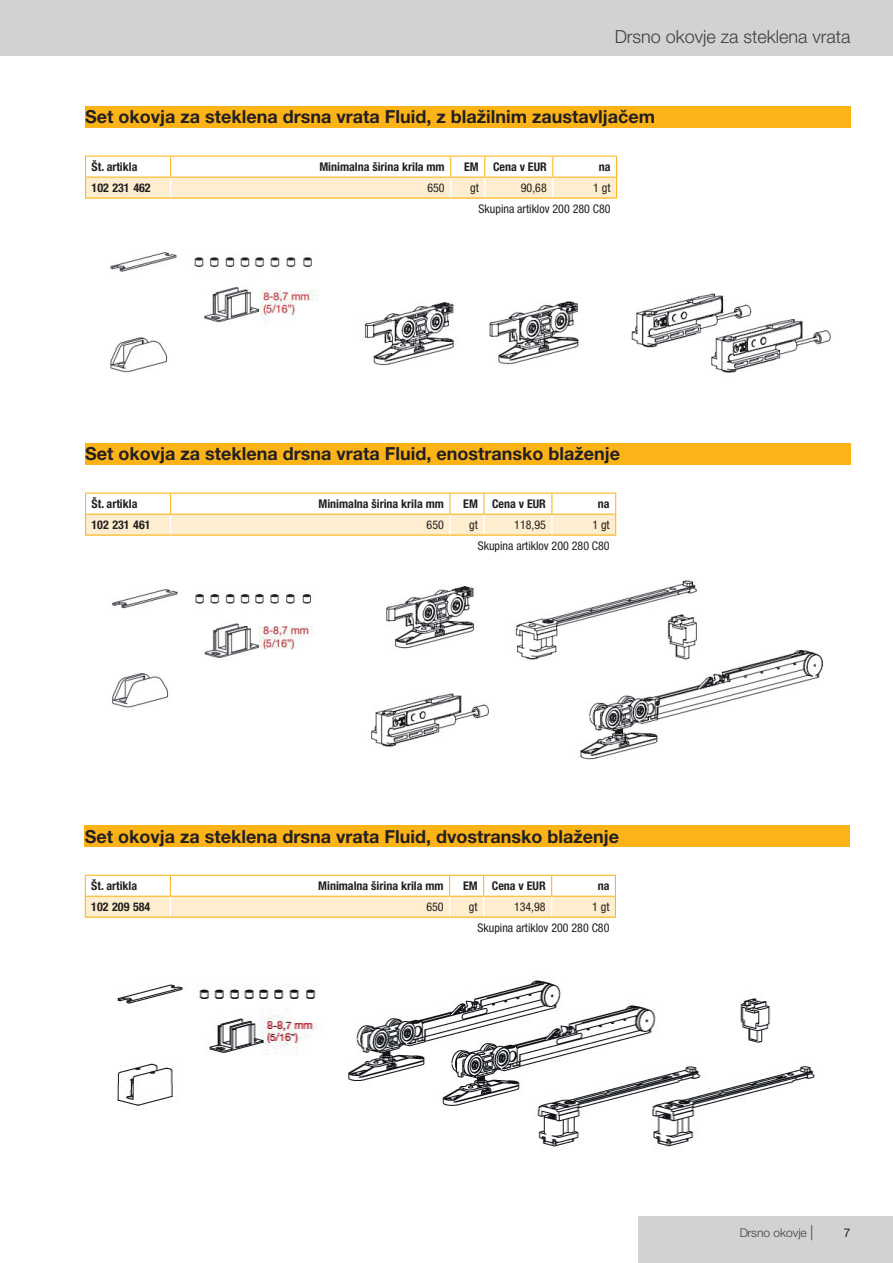
<style>
.page{position:relative;width:893px;height:1263px;background:#fff}
.page>*{position:absolute;margin:0;border:0;box-sizing:border-box;transform-origin:0 0}
.t1{font:700 18px "Helvetica Neue LT Pro";color:#231f20}
.t2{font:300 18px "Helvetica Neue LT Pro";color:#4b4c4d}
.t3{font:700 condensed 12px "Helvetica Neue LT Pro";color:#231f20}
.t4{font:condensed 12px/21px "Helvetica Neue LT Pro";color:#231f20;text-align:right}
.t5{font:300 12px "Helvetica Neue LT Pro";color:#4b4c4d}
.t6{font:12px "Helvetica Neue LT Pro";color:#231f20}
.s1{font-size:15px}
</style>
<div class="page">
<div style="left:638px;top:1216px;width:255px;height:47px;background:#d1d2d4"></div>
<div style="left:0;top:0;width:893px;height:55px;background:#d1d2d4"></div>
<svg style="left:85px;top:156px;width:532px;height:42px"></svg>
<hr style="left:485px;top:156px;width:68px;height:1px;background:#fbb316">
<hr style="left:553px;top:156px;width:64px;height:1px;background:#fbb316">
<hr style="left:485px;top:177px;width:68px;height:1px;background:#fbb316">
<hr style="left:553px;top:177px;width:64px;height:1px;background:#fbb316">
<hr style="left:85px;top:198px;width:86px;height:1px;background:#fbb316">
<hr style="left:171px;top:198px;width:280px;height:1px;background:#fbb316">
<hr style="left:451px;top:198px;width:34px;height:1px;background:#fbb316">
<hr style="left:485px;top:198px;width:68px;height:1px;background:#fbb316">
<hr style="left:553px;top:198px;width:64px;height:1px;background:#fbb316">
<div style="left:85px;top:106px;width:765px;height:22px;background:#fbb318"></div>
<img style="left:109px;top:252px;width:722px;height:121px">
<svg style="left:85px;top:493px;width:531px;height:41px"></svg>
<hr style="left:484px;top:493px;width:68px;height:1px;background:#fbb316">
<hr style="left:552px;top:493px;width:64px;height:1px;background:#fbb316">
<hr style="left:484px;top:514px;width:68px;height:1px;background:#fbb316">
<hr style="left:552px;top:514px;width:64px;height:1px;background:#fbb316">
<hr style="left:85px;top:534px;width:86px;height:2px;background:#fbb316">
<hr style="left:171px;top:534px;width:279px;height:2px;background:#fbb316">
<hr style="left:450px;top:534px;width:34px;height:2px;background:#fbb316">
<hr style="left:484px;top:534px;width:68px;height:2px;background:#fbb316">
<hr style="left:552px;top:534px;width:64px;height:2px;background:#fbb316">
<div style="left:85px;top:443px;width:765px;height:22px;background:#fbb318"></div>
<img style="left:112px;top:580px;width:711px;height:180px">
<svg style="left:85px;top:875px;width:531px;height:42px"></svg>
<hr style="left:484px;top:875px;width:68px;height:1px;background:#fbb316">
<hr style="left:552px;top:875px;width:64px;height:1px;background:#fbb316">
<hr style="left:484px;top:896px;width:68px;height:1px;background:#fbb316">
<hr style="left:552px;top:896px;width:64px;height:1px;background:#fbb316">
<hr style="left:85px;top:917px;width:85px;height:1px;background:#fbb316">
<hr style="left:170px;top:917px;width:280px;height:1px;background:#fbb316">
<hr style="left:450px;top:917px;width:34px;height:1px;background:#fbb316">
<hr style="left:484px;top:917px;width:68px;height:1px;background:#fbb316">
<hr style="left:552px;top:917px;width:64px;height:1px;background:#fbb316">
<div style="left:85px;top:825px;width:765px;height:22px;background:#fbb318"></div>
<img style="left:116px;top:979px;width:699px;height:168px">
<p class="t2" style="left:614px;top:25px;width:238px">Drsno okovje za steklena vrata</p>
<p class="t1" style="left:85px;top:106px;width:571px">Set okovja za steklena drsna vrata Fluid, z blažilnim zaustavljačem</p>
<p class="t3" style="left:92px;top:159px;width:47px">Št. artikla</p>
<p class="t3" style="left:319px;top:159px;width:127px">Minimalna širina krila mm</p>
<p class="t3" style="left:464px;top:159px;width:84px">EM Cena v EUR</p>
<p class="t3" style="left:599px;top:159px;width:13px">na</p>
<p class="t3" style="left:92px;top:180px;width:61px">102 231 462</p>
<p class="t4" style="left:427px;top:177px;width:19px">650</p>
<p class="t4" style="left:470px;top:177px;width:10px">gt</p>
<p class="t4" style="left:521px;top:177px;width:27px">90,68</p>
<p class="t4" style="left:479px;top:177px;width:134px">1 gt<br>Skupina artiklov 200 280 C80</p>
<p class="t1" style="left:85px;top:443px;width:537px">Set okovja za steklena drsna vrata Fluid, enostransko blaženje</p>
<p class="t3" style="left:92px;top:496px;width:47px">Št. artikla</p>
<p class="t3" style="left:318px;top:496px;width:127px">Minimalna širina krila mm</p>
<p class="t3" style="left:463px;top:496px;width:84px">EM Cena v EUR</p>
<p class="t3" style="left:598px;top:496px;width:13px">na</p>
<p class="t3" style="left:92px;top:517px;width:61px">102 231 461</p>
<p class="t4" style="left:427px;top:514px;width:19px">650</p>
<p class="t4" style="left:469px;top:514px;width:10px">gt</p>
<p class="t4" style="left:514px;top:514px;width:33px">118,95</p>
<p class="t4" style="left:478px;top:514px;width:134px">1 gt<br>Skupina artiklov 200 280 C80</p>
<p class="t1" style="left:85px;top:825px;width:536px">Set okovja za steklena drsna vrata Fluid, dvostransko blaženje</p>
<p class="t3" style="left:91px;top:878px;width:47px">Št. artikla</p>
<p class="t3" style="left:318px;top:878px;width:127px">Minimalna širina krila mm</p>
<p class="t3" style="left:463px;top:878px;width:84px">EM Cena v EUR</p>
<p class="t3" style="left:598px;top:878px;width:13px">na</p>
<p class="t3" style="left:91px;top:899px;width:61px">102 209 584</p>
<p class="t4" style="left:426px;top:896px;width:19px">650</p>
<p class="t4" style="left:469px;top:896px;width:10px">gt</p>
<p class="t4" style="left:514px;top:896px;width:33px">134,98</p>
<p class="t4" style="left:477px;top:896px;width:134px">1 gt<br>Skupina artiklov 200 280 C80</p>
<p class="t5" style="left:739px;top:1226px;width:76px">Drsno okovje <span class="s1">|</span></p>
<p class="t6" style="left:844px;top:1226px;width:8px">7</p>
</div>
